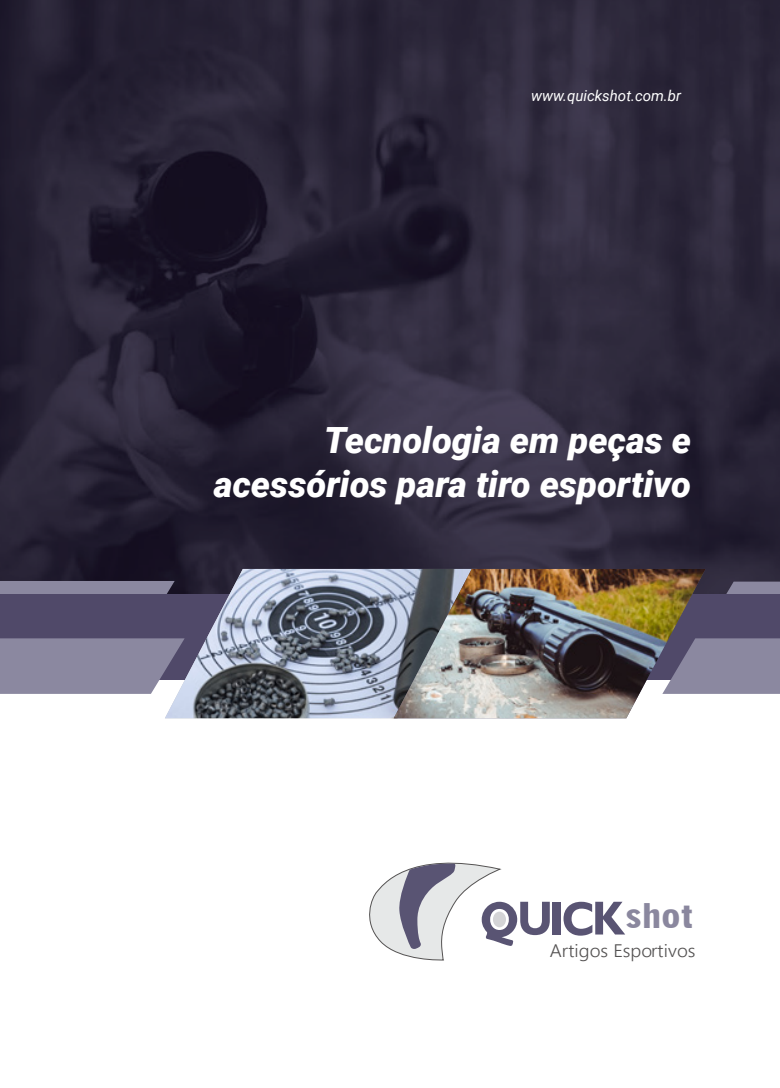
<style>
.page{position:relative;width:780px;height:1088px;background:#fff}
.page>*{position:absolute;margin:0;border:0;box-sizing:border-box;transform-origin:0 0}
.t1{font:italic 900 36.12px/43.4px "Roboto";color:#fff;text-align:right}
.t2{font:32.5px "Geometric 706 BT Black Condensed B";color:#8a879e;scale:1.23 1}
.t3{font:300 18.12px "Segoe UI";color:#545252;scale:1.05 1}
.t4{font:italic 15px "Roboto";color:#fff}
</style>
<div class="page">
<div style="left:552px;top:902px;width:8px;height:32px;background:#595473"></div>
<svg style="left:563px;top:902px;width:62px;height:33px"></svg>
<svg style="left:369px;top:862px;width:180px;height:99px"></svg>
<img style="left:0;top:0;width:780px;height:582px">
<svg style="left:705px;top:582px;width:75px;height:112px;background:#706b86"></svg>
<svg style="left:0;top:581px;width:165px;height:113px;background:#74708b"></svg>
<img style="left:165px;top:569px;width:229px;height:149px">
<img style="left:394px;top:569px;width:311px;height:149px">
<p class="t4" style="left:531px;top:86px;width:151px">www.quickshot.com.br</p>
<p class="t1" style="left:214px;top:417px;width:479px">Tecnologia em peças e acessórios para tiro esportivo</p>
<p class="t2" style="left:625px;top:896px;width:57px">shot</p>
<p class="t3" style="left:549px;top:933px;width:140px">Artigos Esportivos</p>
</div>
